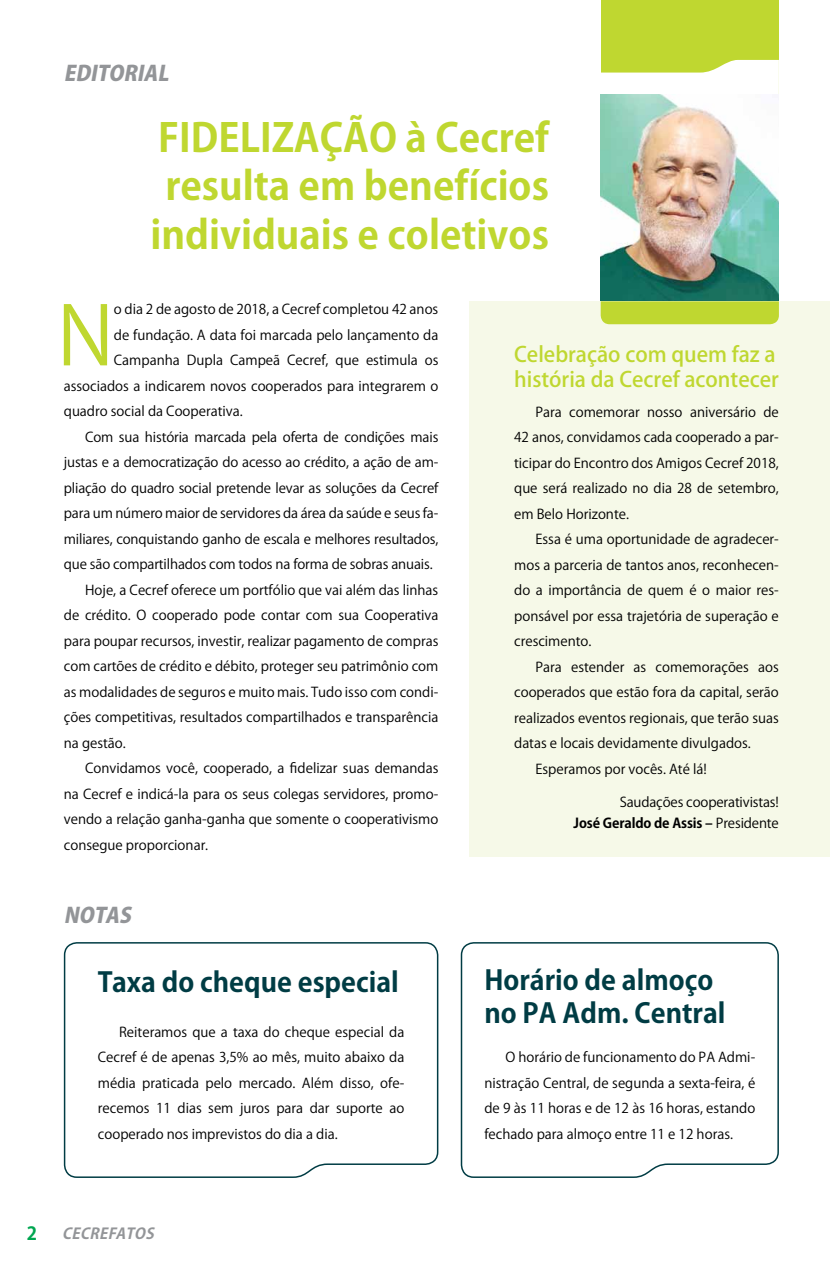
<style>
.page{position:relative;width:830px;height:1263px;background:#fff}
.page>*{position:absolute;margin:0;border:0;box-sizing:border-box;transform-origin:0 0}
.t1{font:80.4px "Koz Go Pro";color:#bfd730}
.t2{font:700 39px/48px "Koz Go Pro";color:#bfd730;text-align:center}
.t3{font:700 27px/32.4px "Koz Go Pro";color:#003c44}
.t4{font:500 21px/25.5px "Koz Go Pro";color:#bfd730}
.t5{font:italic 800 21px "Koz Go Pro";color:#939598}
.t6{font:700 18px "Koz Go Pro";color:#00a651}
.t7{font:italic 700 15px "Koz Go Pro";color:#939598}
.t8{font:13.5px/25.5px "Koz Go Pro";color:#000;text-align:justify}
.s1{font-weight:700}
</style>
<div class="page">
<svg style="left:460px;top:942px;width:319px;height:236px"></svg>
<svg style="left:63px;top:942px;width:376px;height:236px"></svg>
<div style="left:600px;top:0;width:178px;height:95px;background:#bfd730"></div>
<svg style="left:600px;top:60px;width:178px;height:34px"></svg>
<img style="left:600px;top:94px;width:178px;height:207px">
<div style="left:469px;top:301px;width:360px;height:556px;background:#f6f9e8"></div>
<div style="left:600px;top:301px;width:178px;height:23px;background:#bfd730"></div>
<h3 class="t5" style="left:64px;top:59px;width:111px">EDITORIAL</h3>
<h2 class="t2" style="left:150px;top:117px;width:400px">FIDELIZAÇÃO à Cecref resulta em benefícios individuais e coletivos</h2>
<h1 class="t1" style="left:57px;top:284px;width:58px">N</h1>
<p class="t8" style="left:114px;top:297px;width:326px">o dia 2 de agosto de 2018, a Cecref completou 42 anos</p>
<p class="t8" style="left:114px;top:322px;width:326px">de fundação. A data foi marcada pelo lançamento da</p>
<p class="t8" style="left:114px;top:348px;width:326px">Campanha Dupla Campeã Cecref, que estimula os</p>
<p class="t8" style="left:64px;top:373px;width:376px">associados a indicarem novos cooperados para integrarem o</p>
<p class="t8" style="left:64px;top:399px;width:180px">quadro social da Cooperativa.</p>
<p class="t8" style="left:85px;top:424px;width:354px">Com sua história marcada pela oferta de condições mais</p>
<p class="t8" style="left:64px;top:450px;width:376px">justas e a democratização do acesso ao crédito, a ação de am-</p>
<p class="t8" style="left:64px;top:475px;width:376px">pliação do quadro social pretende levar as soluções da Cecref</p>
<p class="t8" style="left:64px;top:501px;width:376px">para um número maior de servidores da área da saúde e seus fa-</p>
<p class="t8" style="left:64px;top:526px;width:376px">miliares, conquistando ganho de escala e melhores resultados,</p>
<p class="t8" style="left:64px;top:552px;width:370px">que são compartilhados com todos na forma de sobras anuais.</p>
<p class="t8" style="left:85px;top:577px;width:354px">Hoje, a Cecref oferece um portfólio que vai além das linhas</p>
<p class="t8" style="left:64px;top:603px;width:376px">de crédito. O cooperado pode contar com sua Cooperativa</p>
<p class="t8" style="left:64px;top:629px;width:376px">para poupar recursos, investir, realizar pagamento de compras</p>
<p class="t8" style="left:64px;top:654px;width:376px">com cartões de crédito e débito, proteger seu patrimônio com</p>
<p class="t8" style="left:64px;top:680px;width:376px">as modalidades de seguros e muito mais. Tudo isso com condi-</p>
<p class="t8" style="left:64px;top:705px;width:376px">ções competitivas, resultados compartilhados e transparência</p>
<p class="t8" style="left:64px;top:731px;width:63px">na gestão.</p>
<p class="t8" style="left:85px;top:756px;width:354px">Convidamos você, cooperado, a fidelizar suas demandas</p>
<p class="t8" style="left:64px;top:782px;width:376px">na Cecref e indicá-la para os seus colegas servidores, promo-</p>
<p class="t8" style="left:64px;top:807px;width:376px">vendo a relação ganha-ganha que somente o cooperativismo</p>
<p class="t8" style="left:64px;top:833px;width:146px">consegue proporcionar.</p>
<h3 class="t5" style="left:64px;top:901px;width:74px">NOTAS</h3>
<h3 class="t3" style="left:98px;top:967px;width:302px">Taxa do cheque especial</h3>
<p class="t8" style="left:98px;top:1019px;width:308px;text-indent:21px">Reiteramos que a taxa do cheque especial da Cecref é de apenas 3,5% ao mês, muito abaixo da média praticada pelo mercado. Além disso, ofe&shy;recemos 11 dias sem juros para dar suporte ao cooperado nos imprevistos do dia a dia.</p>
<h3 class="t6" style="left:27px;top:1221px;width:12px">2</h3>
<p class="t7" style="left:62px;top:1223px;width:97px">CECREFATOS</p>
<h3 class="t4" style="left:514px;top:342px;width:266px">Celebração com quem faz a história da Cecref acontecer</h3>
<p class="t8" style="left:514px;top:399px;width:266px;text-indent:21px">Para comemorar nosso aniversário de 42 anos, convidamos cada cooperado a par&shy;ticipar do Encontro dos Amigos Cecref 2018, que será realizado no dia 28 de setembro, em Belo Horizonte.</p>
<p class="t8" style="left:514px;top:527px;width:266px;text-indent:21px">Essa é uma oportunidade de agradecer&shy;mos a parceria de tantos anos, reconhecen&shy;do a importância de quem é o maior res&shy;ponsável por essa trajetória de superação e crescimento.</p>
<p class="t8" style="left:535px;top:654px;width:245px">Para estender as comemorações aos</p>
<p class="t8" style="left:514px;top:680px;width:266px">cooperados que estão fora da capital, serão</p>
<p class="t8" style="left:514px;top:705px;width:266px">realizados eventos regionais, que terão suas</p>
<p class="t8" style="left:514px;top:731px;width:238px">datas e locais devidamente divulgados.</p>
<p class="t8" style="left:535px;top:756px;width:173px">Esperamos por vocês. Até lá!</p>
<p class="t8" style="left:573px;top:792px;width:207px;line-height:20.7px;text-align:right">Saudações cooperativistas!<br><span class="s1">José Geraldo de Assis –</span> Presidente</p>
<h3 class="t3" style="left:484px;top:966px;width:242px">Horário de almoço no PA Adm. Central</h3>
<p class="t8" style="left:484px;top:1045px;width:272px;text-indent:21px">O horário de funcionamento do PA Admi&shy;nistração Central, de segunda a sexta-feira, é de 9 às 11 horas e de 12 às 16 horas, estando fechado para almoço entre 11 e 12 horas.</p>
</div>
